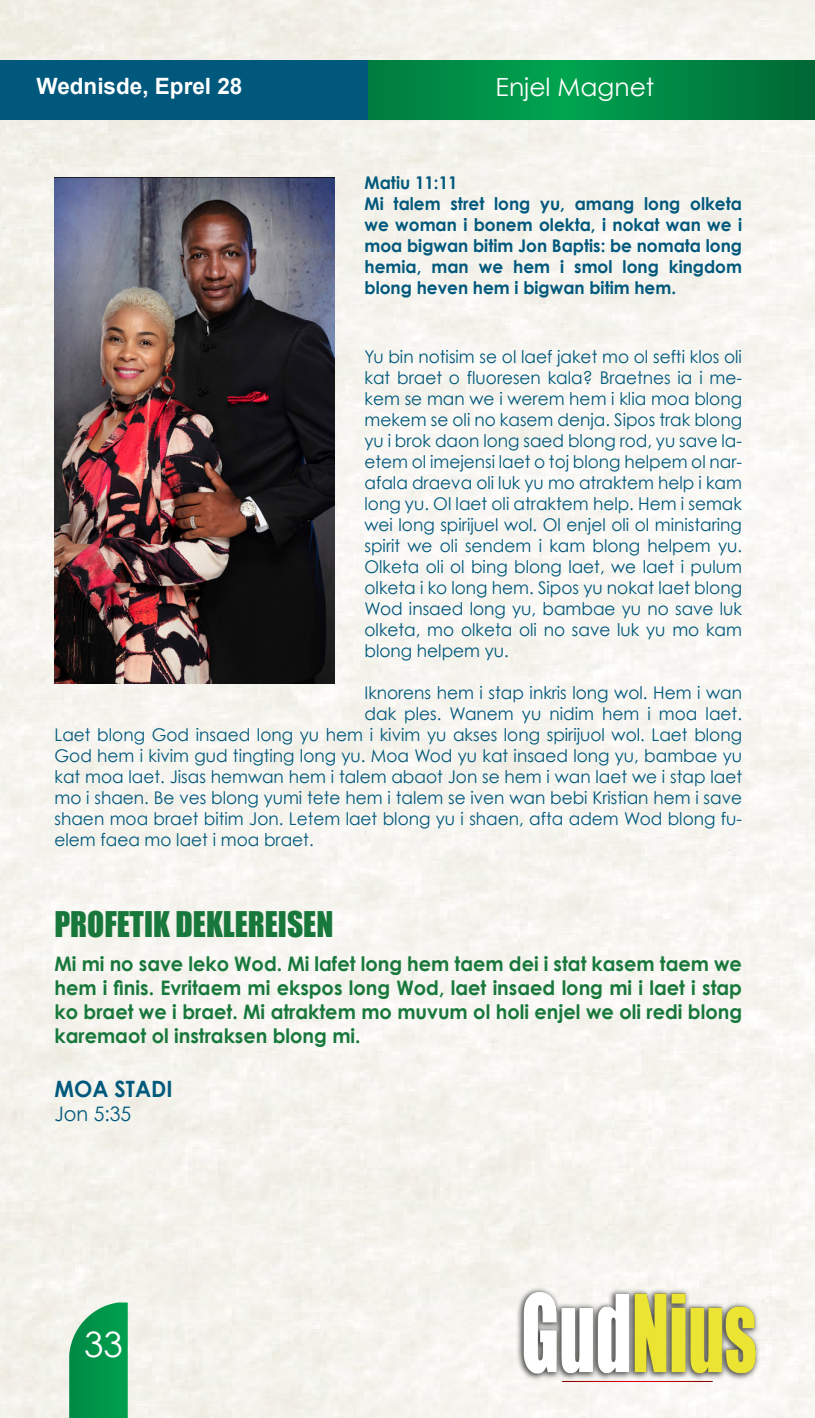
<style>
.page{position:relative;width:815px;height:1418px;background:#fff}
.page>*{position:absolute;margin:0;border:0;box-sizing:border-box;transform-origin:0 0}
.t1{font:35px "Century Gothic";color:#fff}
.t2{font:32.5px "Impact";color:#18783c}
.t3{font:25px "Century Gothic";color:#fff}
.t4{font:700 22.5px "Arial";color:#fff}
.t5{font:700 22.5px "Century Gothic";color:#00587c}
.t6{font:700 20px/24px "Century Gothic";color:#18783c;text-align:justify}
.t7{font:20px "Century Gothic";color:#00587c}
.t8{font:17.5px/21px "Century Gothic";color:#00587c;text-align:justify}
.t9{font:700 17.5px/21px "Century Gothic";color:#00587c;text-align:justify}
</style>
<div class="page">
<div style="left:0;top:0;width:815px;height:1417px;background:#f5f4ef"></div>
<svg style="left:368px;top:60px;width:447px;height:60px;background:#008944"></svg>
<div style="left:0;top:60px;width:368px;height:60px;background:#00587c"></div>
<svg style="left:69px;top:1302px;width:59px;height:115px;background:#1b9f5c"></svg>
<img style="left:516px;top:1285px;width:245px;height:96px">
<img style="left:55px;top:177px;width:279px;height:506px">
<p class="t4" style="left:37px;top:71px;width:207px">Wednisde, Eprel 28</p>
<p class="t3" style="left:496px;top:72px;width:160px">Enjel Magnet</p>
<p class="t9" style="left:365px;top:171px;width:95px">Matiu 11:11</p>
<p class="t9" style="left:365px;top:192px;width:379px">Mi talem stret long yu, amang long olketa we woman i bonem olekta, i nokat wan we i moa bigwan bitim Jon Baptis: be nomata long hemia, man we hem i smol long kingdom blong heven hem i bigwan bitim hem.</p>
<p class="t8" style="left:365px;top:346px;width:379px">Yu bin notisim se ol laef jaket mo ol sefti klos oli kat braet o fluoresen kala? Braetnes ia i me&shy;kem se man we i werem hem i klia moa blong mekem se oli no kasem denja. Sipos trak blong yu i brok daon long saed blong rod, yu save la&shy;etem ol imejensi laet o toj blong helpem ol nar&shy;afala draeva oli luk yu mo atraktem help i kam long yu. Ol laet oli atraktem help. Hem i semak wei long spirijuel wol. Ol enjel oli ol ministaring spirit we oli sendem i kam blong helpem yu.<br>Olketa oli ol bing blong laet, we laet i pulum olketa i ko long hem. Sipos yu nokat laet blong Wod insaed long yu, bambae yu no save luk olketa, mo olketa oli no save luk yu mo kam blong helpem yu.</p>
<p class="t8" style="left:365px;top:682px;width:379px">Iknorens hem i stap inkris long wol. Hem i wan</p>
<p class="t8" style="left:365px;top:703px;width:379px">dak ples. Wanem yu nidim hem i moa laet.</p>
<p class="t8" style="left:55px;top:724px;width:689px">Laet blong God insaed long yu hem i kivim yu akses long spirijuol wol. Laet blong</p>
<p class="t8" style="left:55px;top:745px;width:689px">God hem i kivim gud tingting long yu. Moa Wod yu kat insaed long yu, bambae yu</p>
<p class="t8" style="left:55px;top:766px;width:689px">kat moa laet. Jisas hemwan hem i talem abaot Jon se hem i wan laet we i stap laet</p>
<p class="t8" style="left:55px;top:787px;width:689px">mo i shaen. Be ves blong yumi tete hem i talem se iven wan bebi Kristian hem i save</p>
<p class="t8" style="left:55px;top:808px;width:689px">shaen moa braet bitim Jon. Letem laet blong yu i shaen, afta adem Wod blong fu-</p>
<p class="t8" style="left:55px;top:829px;width:261px">elem faea mo laet i moa braet.</p>
<p class="t2" style="left:55px;top:899px;width:280px">PROFETIK DEKLEREISEN</p>
<p class="t6" style="left:55px;top:951px;width:689px">Mi mi no save leko Wod. Mi lafet long hem taem dei i stat kasem taem we hem i finis. Evritaem mi ekspos long Wod, laet insaed long mi i laet i stap ko braet we i braet. Mi atraktem mo muvum ol holi enjel we oli redi blong karemaot ol instraksen blong mi.</p>
<p class="t5" style="left:55px;top:1072px;width:120px">MOA STADI</p>
<p class="t7" style="left:55px;top:1101px;width:78px">Jon 5:35</p>
<h1 class="t1" style="left:84px;top:1322px;width:40px">33</h1>
</div>
